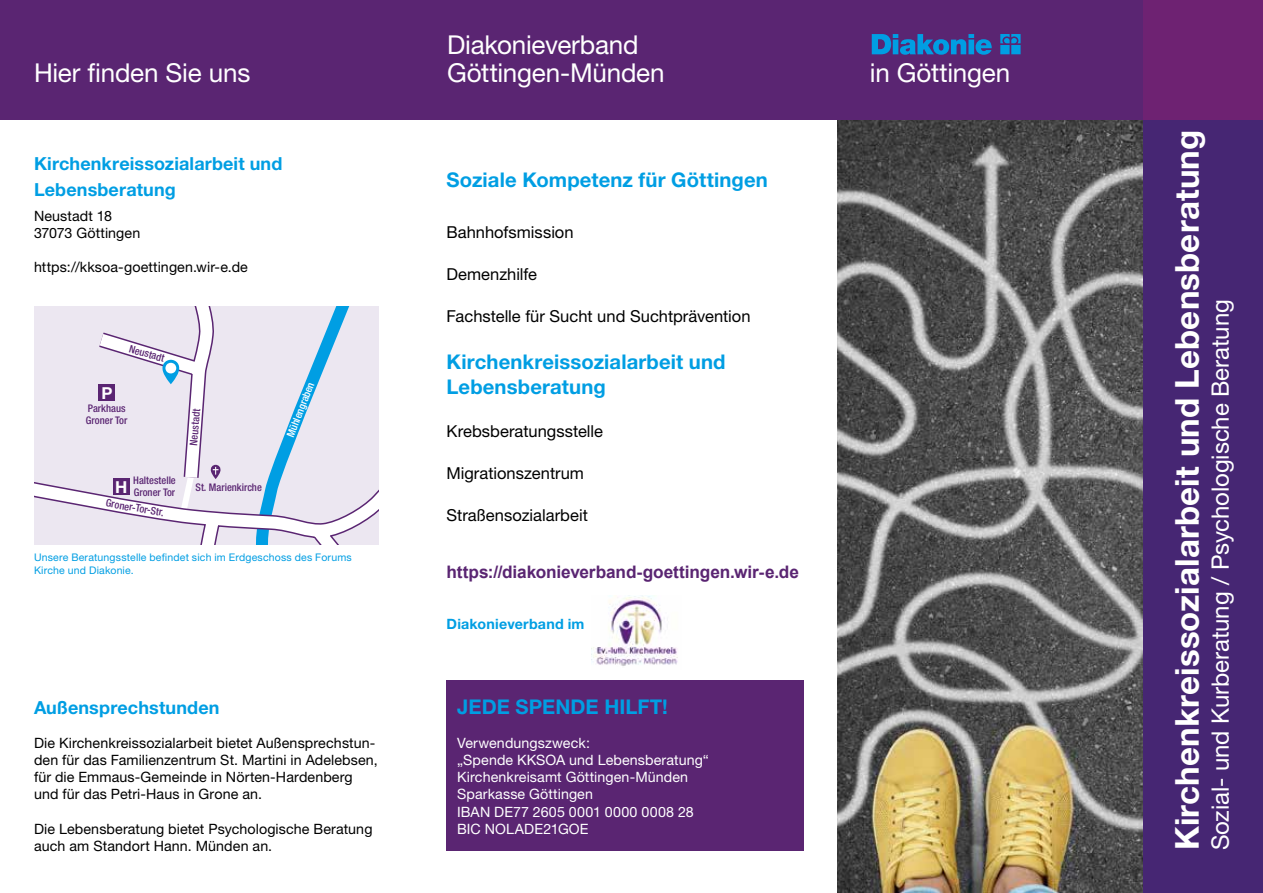
<style>
.page{position:relative;width:1263px;height:893px;background:#fff}
.page>*{position:absolute;margin:0;border:0;box-sizing:border-box;transform-origin:0 0}
.t1{font:700 33px "Helvetica Neue LT Pro";letter-spacing:.005em;color:#fff}
.t2{font:26.1px/27.9px "Helvetica Neue LT Pro";letter-spacing:-.01em;color:#fff}
.t3{font:24px "Helvetica Neue LT Pro";letter-spacing:-.005em;color:#fff}
.t4{font:700 20.25px/25.5px "Helvetica Neue LT Pro";letter-spacing:.005em;color:#009ee3}
.t5{font:700 18px/25.5px "Helvetica Neue LT Pro";letter-spacing:.01em;color:#009ee3}
.t6{font:700 17.25px "Arial";letter-spacing:-.005em;color:#5a2572}
.t7{font:16.5px "Helvetica Neue LT Pro";color:#000}
.t8{font:700 16.5px "Helvetica Neue LT Pro";color:#fff}
.t9{font:14.25px/17px "Helvetica Neue LT Pro";letter-spacing:.005em;color:#000}
.t10{font:14.25px/17px "Helvetica Neue LT Pro";letter-spacing:.005em;color:#fff}
.t11{font:700 14.25px "Helvetica Neue LT Pro";letter-spacing:.015em;color:#009ee3}
.t12{font:500 condensed 10.5px/12px "Helvetica Neue LT Pro";color:#5a2572}
.t13{font:10.5px/12.8px "Helvetica Neue LT Pro";letter-spacing:.02em;color:#009ee3}
.t14{font:500 condensed 10.5px "Helvetica Neue LT Pro";color:#fff}
</style>
<div class="page">
<img style="left:838px;top:119px;width:306px;height:774px">
<div style="left:0;top:0;width:838px;height:119px;background:#5a2572"></div>
<div style="left:838px;top:0;width:306px;height:119px;background:#5a2572"></div>
<div style="left:1144px;top:119px;width:119px;height:774px;background:#462673"></div>
<div style="left:1144px;top:0;width:119px;height:119px;background:#6e2272"></div>
<div style="left:446px;top:680px;width:358px;height:170px;background:#5a2572"></div>
<svg style="left:34px;top:306px;width:344px;height:238px;background:#e2e2ee"></svg>
<div style="left:98px;top:384px;width:17px;height:17px;background:#5a2572"></div>
<svg style="left:161px;top:360px;width:20px;height:24px"></svg>
<div style="left:113px;top:478px;width:16px;height:17px;background:#5a2572"></div>
<svg style="left:210px;top:465px;width:12px;height:14px"></svg>
<img style="left:591px;top:596px;width:87px;height:70px">
<svg style="left:872px;top:34px;width:148px;height:21px"></svg>
<h2 class="t2" style="left:34px;top:58px;width:218px">Hier finden Sie uns</h2>
<p class="t5" style="left:34px;top:151px;width:250px">Kirchenkreissozialarbeit und<br>Lebensberatung</p>
<p class="t9" style="left:34px;top:207px;width:108px">Neustadt 18<br>37073 Göttingen</p>
<p class="t9" style="left:34px;top:258px;width:215px">https://kksoa-goettingen.wir-e.de</p>
<p class="t8" style="left:101px;top:383px;width:13px">P</p>
<p class="t12" style="left:131px;top:342px;width:38px;rotate:16deg">Neustadt</p>
<p class="t12" style="left:86px;top:403px;width:43px">Parkhaus<br>Groner Tor</p>
<p class="t12" style="left:133px;top:475px;width:44px">Haltestelle<br>Groner Tor</p>
<p class="t8" style="left:115px;top:477px;width:14px">H</p>
<p class="t12" style="left:107px;top:496px;width:60px;rotate:10deg">Groner-Tor-Str.</p>
<p class="t12" style="left:187px;top:445px;width:38px;rotate:-85deg">Neustadt</p>
<p class="t12" style="left:196px;top:481px;width:68px">St. Marienkirche</p>
<p class="t14" style="left:284px;top:434px;width:60px;rotate:-69deg">Mühlengraben</p>
<p class="t13" style="left:34px;top:551px;width:319px">Unsere Beratungsstelle befindet sich im Erdgeschoss des Forums<br>Kirche und Diakonie.</p>
<p class="t5" style="left:34px;top:695px;width:187px">Außensprechstunden</p>
<p class="t9" style="left:34px;top:735px;width:345px">Die Kirchenkreissozialarbeit bietet Außensprechstun&shy;den für das Familienzentrum St. Martini in Adelebsen, für die Emmaus-Gemeinde in Nörten-Hardenberg und für das Petri-Haus in Grone an.</p>
<p class="t9" style="left:34px;top:820px;width:340px">Die Lebensberatung bietet Psychologische Beratung auch am Standort Hann. Münden an.</p>
<h2 class="t2" style="left:447px;top:30px;width:219px">Diakonieverband<br>Göttingen-Münden</h2>
<h3 class="t4" style="left:446px;top:167px;width:323px">Soziale Kompetenz für Göttingen</h3>
<p class="t7" style="left:446px;top:222px;width:129px">Bahnhofsmission</p>
<p class="t7" style="left:446px;top:264px;width:92px">Demenzhilfe</p>
<p class="t7" style="left:446px;top:306px;width:306px">Fachstelle für Sucht und Suchtprävention</p>
<h3 class="t4" style="left:446px;top:348px;width:281px">Kirchenkreissozialarbeit und<br>Lebensberatung</h3>
<p class="t7" style="left:446px;top:421px;width:158px">Krebsberatungsstelle</p>
<p class="t7" style="left:446px;top:463px;width:139px">Migrationszentrum</p>
<p class="t7" style="left:446px;top:505px;width:143px">Straßensozialarbeit</p>
<p class="t6" style="left:446px;top:561px;width:354px">https://diakonieverband-goettingen.wir-e.de</p>
<p class="t11" style="left:446px;top:615px;width:139px">Diakonieverband im</p>
<h3 class="t4" style="left:457px;top:694px;width:212px">JEDE SPENDE HILFT!</h3>
<p class="t10" style="left:457px;top:735px;width:253px">Verwendungszweck:<br>„Spende KKSOA und Lebensberatung“<br>Kirchenkreisamt Göttingen-Münden<br>Sparkasse Göttingen<br>IBAN DE77 2605 0001 0000 0008 28<br>BIC NOLADE21GOE</p>
<h2 class="t2" style="left:870px;top:58px;width:142px">in Göttingen</h2>
<h1 class="t1" style="left:1166px;top:850px;width:722px;rotate:-90deg">Kirchenkreissozialarbeit und Lebensberatung</h1>
<h3 class="t3" style="left:1206px;top:850px;width:553px;rotate:-90deg">Sozial- und Kurberatung / Psychologische Beratung</h3>
</div>
